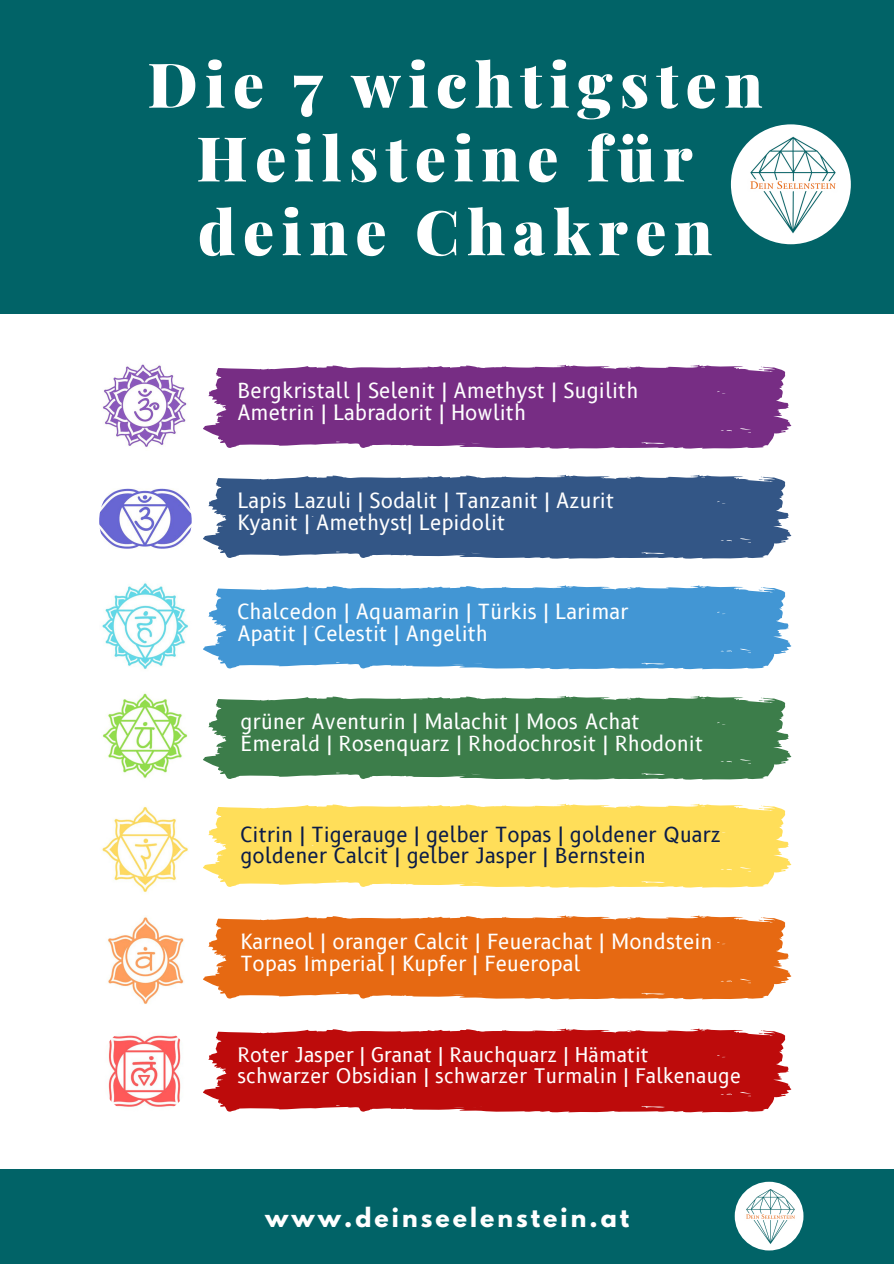
<style>
.page{position:relative;width:894px;height:1264px;background:#fff}
.page>*{position:absolute;margin:0;border:0;box-sizing:border-box;transform-origin:0 0}
.t1{font:900 61.8px/73.7px "Playfair Display";letter-spacing:.12em;color:#fff;text-align:center}
.t2{font:700 23.55px "League Spartan";letter-spacing:.13em;color:#fff}
.t3{font:20.4px "B612";color:#fff}
.t4{font:20.4px "B612";color:#0b1c48}
.t5{font:19.65px "B612";color:#fff}
</style>
<div class="page">
<div style="left:0;top:0;width:893px;height:313px;background:#016367"></div>
<div style="left:0;top:1168px;width:893px;height:95px;background:#016367"></div>
<img style="left:734px;top:1181px;width:69px;height:69px;border-radius:50%">
<svg style="left:203px;top:365px;width:588px;height:84px;background:#84418f"></svg>
<svg style="left:203px;top:475px;width:588px;height:84px;background:#466691"></svg>
<svg style="left:203px;top:585px;width:588px;height:84px;background:#54a0d8"></svg>
<svg style="left:203px;top:695px;width:588px;height:85px;background:#508a5d"></svg>
<svg style="left:203px;top:803px;width:588px;height:84px;background:#ffe169"></svg>
<svg style="left:203px;top:915px;width:588px;height:84px;background:#e87728"></svg>
<svg style="left:203px;top:1028px;width:588px;height:84px;background:#c32222"></svg>
<img style="left:99px;top:360px;width:93px;height:93px;border-radius:50%">
<img style="left:99px;top:474px;width:93px;height:93px;border-radius:50%">
<img style="left:99px;top:581px;width:93px;height:92px;border-radius:50%">
<img style="left:99px;top:691px;width:93px;height:92px;border-radius:50%">
<img style="left:99px;top:803px;width:93px;height:93px;border-radius:50%">
<img style="left:99px;top:915px;width:93px;height:92px;border-radius:50%">
<img style="left:99px;top:1024px;width:93px;height:92px;border-radius:50%">
<img style="left:730px;top:124px;width:120px;height:120px;border-radius:50%">
<p class="t1" style="left:147px;top:45px;width:616px">Die 7 wichtigsten<br>Heilsteine für</p>
<p class="t1" style="left:198px;top:193px;width:516px">deine Chakren</p>
<p class="t3" style="left:237px;top:379px;width:402px">Bergkristall | Selenit | Amethyst | Sugilith</p>
<p class="t3" style="left:237px;top:400px;width:290px">Ametrin | Labradorit | Howlith</p>
<p class="t3" style="left:237px;top:489px;width:378px">Lapis Lazuli | Sodalit | Tanzanit | Azurit</p>
<p class="t3" style="left:237px;top:510px;width:269px">Kyanit | Amethyst| Lepidolit</p>
<p class="t3" style="left:237px;top:599px;width:392px">Chalcedon | Aquamarin | Türkis | Larimar</p>
<p class="t3" style="left:237px;top:621px;width:252px">Apatit | Celestit | Angelith</p>
<p class="t3" style="left:240px;top:709px;width:400px">grüner Aventurin | Malachit | Moos Achat</p>
<p class="t3" style="left:240px;top:731px;width:464px">Emerald | Rosenquarz | Rhodochrosit | Rhodonit</p>
<p class="t4" style="left:240px;top:822px;width:482px">Citrin | Tigerauge | gelber Topas | goldener Quarz</p>
<p class="t4" style="left:240px;top:843px;width:407px">goldener Calcit | gelber Jasper | Bernstein</p>
<p class="t3" style="left:240px;top:929px;width:473px">Karneol | oranger Calcit | Feuerachat | Mondstein</p>
<p class="t3" style="left:240px;top:951px;width:341px">Topas Imperial | Kupfer | Feueropal</p>
<p class="t5" style="left:237px;top:1043px;width:413px">Roter Jasper | Granat | Rauchquarz | Hämatit</p>
<p class="t5" style="left:237px;top:1064px;width:504px">schwarzer Obsidian | schwarzer Turmalin | Falkenauge</p>
<p class="t2" style="left:265px;top:1205px;width:365px">www.deinseelenstein.at</p>
</div>
